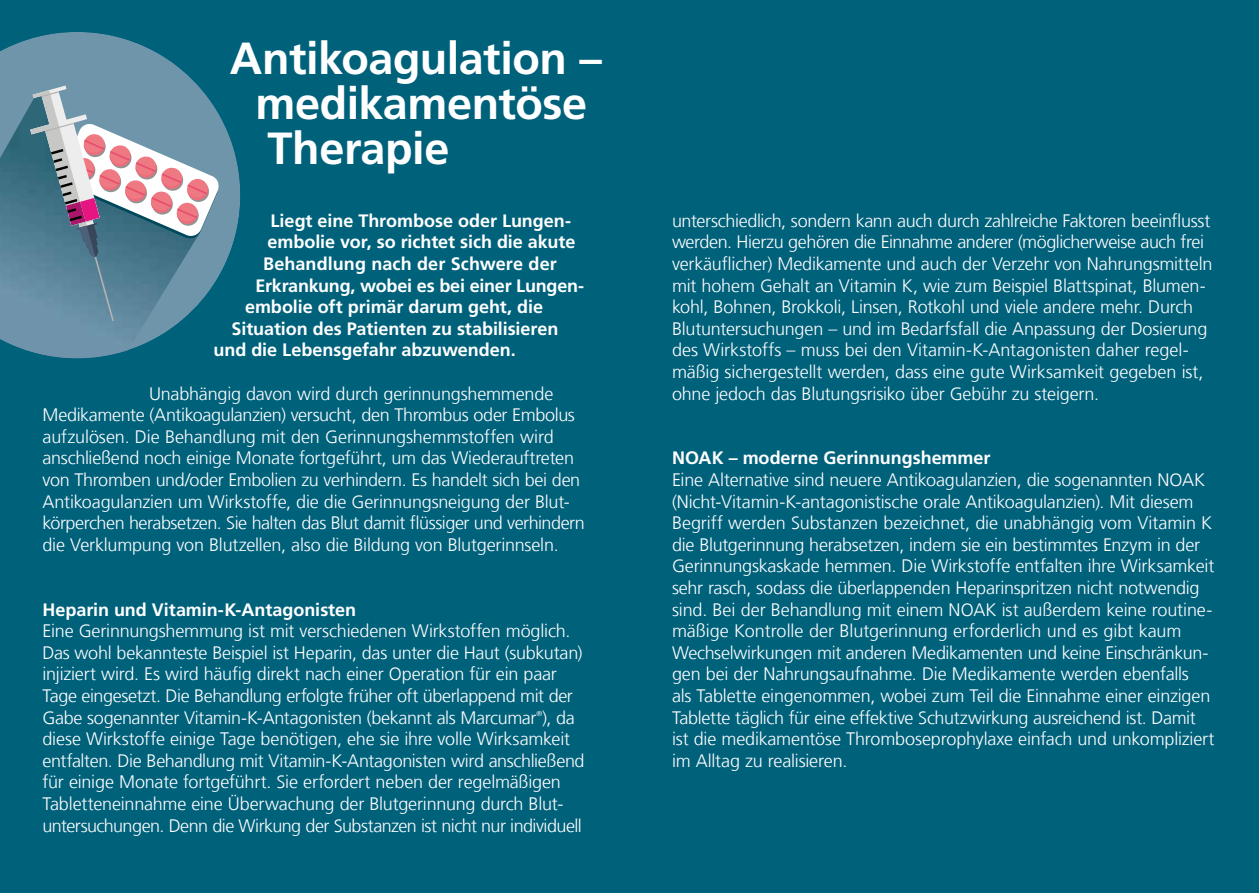
<style>
.page{position:relative;width:1259px;height:893px;background:#00617b}
.page>*{position:absolute;margin:0;border:0;box-sizing:border-box;transform-origin:0 0}
.t1{font:700 45px/45px "Frutiger LT Com";letter-spacing:-.01em;color:#fff}
.t2{font:300 18px/21.6px "Frutiger LT Com";letter-spacing:-.015em;color:#fff}
.t3{font:700 18px "Frutiger LT Com";letter-spacing:-.005em;color:#fff}
.t4{font:300 7.2px "Frutiger LT Com";color:#fff}
</style>
<div class="page">
<svg style="left:0;top:32px;width:240px;height:241px;fill:#6f95ab"></svg>
<img style="left:0;top:96px;width:180px;height:262px">
<svg style="left:30px;top:86px;width:190px;height:235px;background:#8094a5"></svg>
<h1 class="t1" style="left:255px;top:36px;width:348px;text-indent:-26px">Antikoagulation – medikamentöse<br>Therapie</h1>
<p class="t3" style="left:271px;top:210px;width:302px">Liegt eine Thrombose oder Lungen-</p>
<p class="t3" style="left:268px;top:232px;width:309px">embolie vor, so richtet sich die akute</p>
<p class="t3" style="left:263px;top:253px;width:295px">Behandlung nach der Schwere der</p>
<p class="t3" style="left:256px;top:275px;width:330px">Erkrankung, wobei es bei einer Lungen-</p>
<p class="t3" style="left:245px;top:296px;width:299px">embolie oft primär darum geht, die</p>
<p class="t3" style="left:232px;top:318px;width:328px">Situation des Patienten zu stabilisieren</p>
<p class="t3" style="left:214px;top:340px;width:304px">und die Lebensgefahr abzuwenden.</p>
<p class="t2" style="left:43px;top:383px;width:544px;text-indent:107px">Unabhängig davon wird durch gerinnungshemmende Medikamente (Antikoagulanzien) versucht, den Thrombus oder Embolus aufzulösen. Die Behandlung mit den Gerinnungshemmstoffen wird anschließend noch einige Monate fortgeführt, um das Wiederauftreten von Thromben und/oder Embolien zu verhindern. Es handelt sich bei den Antikoagulanzien um Wirkstoffe, die die Gerinnungsneigung der Blut&shy;körperchen herabsetzen. Sie halten das Blut damit flüssiger und verhindern die Verklumpung von Blutzellen, also die Bildung von Blutgerinnseln.</p>
<p class="t3" style="left:43px;top:599px;width:315px">Heparin und Vitamin-K-Antagonisten</p>
<p class="t2" style="left:43px;top:620px;width:541px">Eine Gerinnungshemmung ist mit verschiedenen Wirkstoffen möglich.<br>Das wohl bekannteste Beispiel ist Heparin, das unter die Haut (subkutan) injiziert wird. Es wird häufig direkt nach einer Operation für ein paar Tage eingesetzt. Die Behandlung erfolgte früher oft überlappend mit der Gabe sogenannter Vitamin-K-Antagonisten (bekannt als Marcumar ), da</p>
<p class="t4" style="left:536px;top:710px;width:7px">®</p>
<p class="t2" style="left:43px;top:728px;width:543px">diese Wirkstoffe einige Tage benötigen, ehe sie ihre volle Wirksamkeit entfalten. Die Behandlung mit Vitamin-K-Antagonisten wird anschließend für einige Monate fortgeführt. Sie erfordert neben der regelmäßigen Tabletteneinnahme eine Überwachung der Blutgerinnung durch Blut&shy;untersuchungen. Denn die Wirkung der Substanzen ist nicht nur individuell</p>
<p class="t2" style="left:672px;top:210px;width:542px">unterschiedlich, sondern kann auch durch zahlreiche Faktoren beeinflusst werden. Hierzu gehören die Einnahme anderer (möglicherweise auch frei verkäuflicher) Medikamente und auch der Verzehr von Nahrungsmitteln mit hohem Gehalt an Vitamin K, wie zum Beispiel Blattspinat, Blumen&shy;kohl, Bohnen, Brokkoli, Linsen, Rotkohl und viele andere mehr. Durch Blutuntersuchungen – und im Bedarfsfall die Anpassung der Dosierung des Wirkstoffs – muss bei den Vitamin-K-Antagonisten daher regel&shy;mäßig sichergestellt werden, dass eine gute Wirksamkeit gegeben ist, ohne jedoch das Blutungsrisiko über Gebühr zu steigern.</p>
<p class="t3" style="left:672px;top:448px;width:320px">NOAK – moderne Gerinnungshemmer</p>
<p class="t2" style="left:672px;top:469px;width:544px">Eine Alternative sind neuere Antikoagulanzien, die sogenannten NOAK (Nicht-Vitamin-K-antagonistische orale Antikoagulanzien). Mit diesem Begriff werden Substanzen bezeichnet, die unabhängig vom Vitamin K die Blutgerinnung herabsetzen, indem sie ein bestimmtes Enzym in der Gerinnungskaskade hemmen. Die Wirkstoffe entfalten ihre Wirksamkeit sehr rasch, sodass die überlappenden Heparinspritzen nicht notwendig sind. Bei der Behandlung mit einem NOAK ist außerdem keine routine&shy;mäßige Kontrolle der Blutgerinnung erforderlich und es gibt kaum Wechselwirkungen mit anderen Medikamenten und keine Einschränkun&shy;gen bei der Nahrungsaufnahme. Die Medikamente werden ebenfalls<br>als Tablette eingenommen, wobei zum Teil die Einnahme einer einzigen Tablette täglich für eine effektive Schutzwirkung ausreichend ist. Damit ist die medikamentöse Thromboseprophylaxe einfach und unkompliziert im Alltag zu realisieren.</p>
</div>
